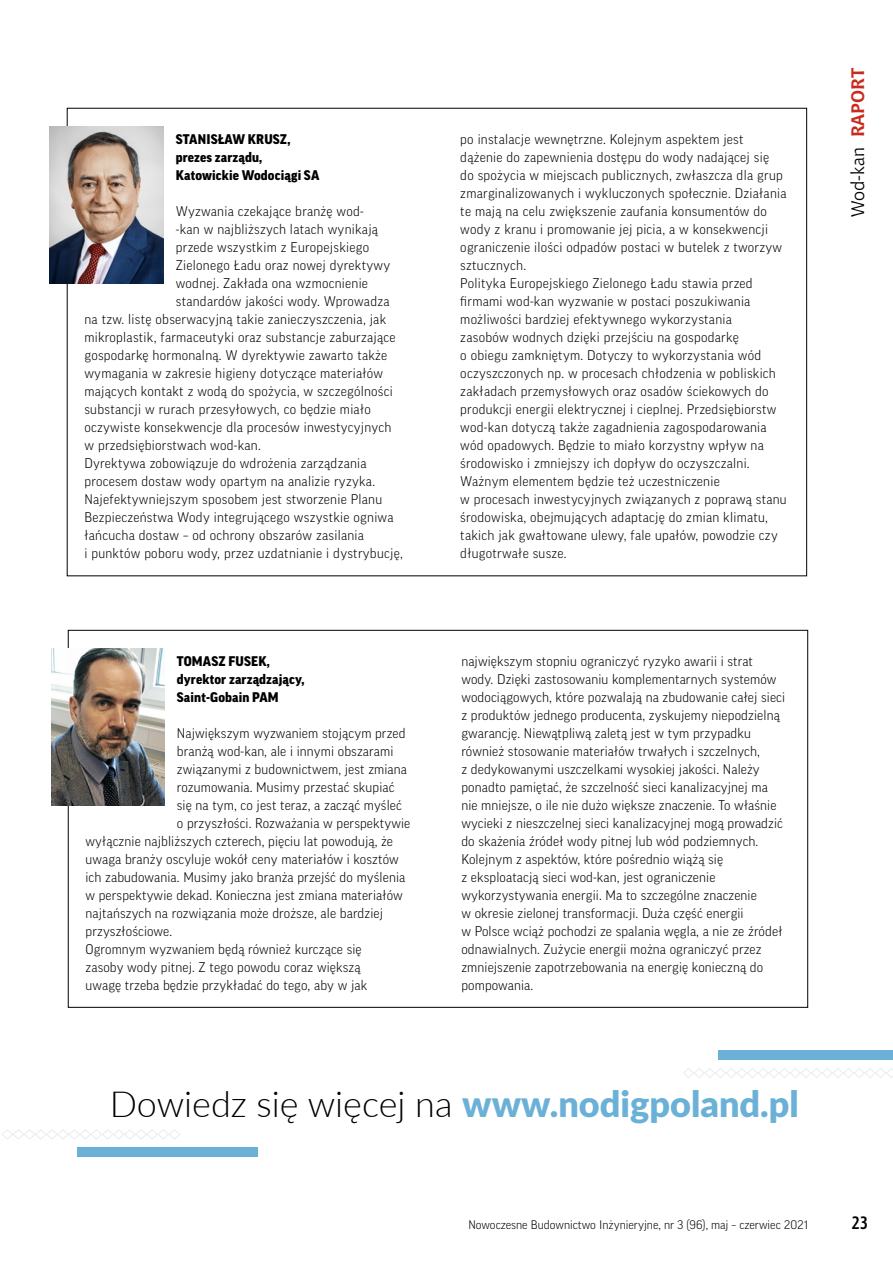
<style>
.page{position:relative;width:893px;height:1263px;background:#fff}
.page>*{position:absolute;margin:0;border:0;box-sizing:border-box;transform-origin:0 0}
.t1{font:300 36px "Lato";color:#000}
.t2{font:18px "Chianti EU";letter-spacing:-.005em;color:#000}
.t3{font:700 18px "Aerton Cnd EFN";color:#000}
.t4{font:300 13.5px/18px "Good Pro";letter-spacing:.01em;color:#000}
.t5{font:900 13.5px/18px "Good Pro";letter-spacing:.01em;color:#000}
.t6{font:300 12px "Good Pro";color:#000}
.s1{font-weight:900;color:#6bb1d7}
.s2{font-weight:700;color:#ca291d}
</style>
<div class="page">
<img style="left:50px;top:126px;width:113px;height:158px">
<img style="left:51px;top:648px;width:113px;height:158px">
<div style="left:78px;top:1147px;width:180px;height:9px;background:#6bb1d7"></div>
<svg style="left:2px;top:1129px;width:178px;height:10px"></svg>
<div style="left:718px;top:1050px;width:175px;height:9px;background:#6bb1d7"></div>
<svg style="left:683px;top:1068px;width:210px;height:10px"></svg>
<p class="t5" style="left:176px;top:130px;width:145px">STANISŁAW KRUSZ, prezes zarządu,<br>Katowickie Wodociągi SA</p>
<p class="t4" style="left:176px;top:202px;width:189px">Wyzwania czekające branżę wod-</p>
<p class="t4" style="left:176px;top:220px;width:204px">-kan w najbliższych latach wynikają</p>
<p class="t4" style="left:176px;top:238px;width:195px">przede wszystkim z Europejskiego</p>
<p class="t4" style="left:176px;top:256px;width:216px">Zielonego Ładu oraz nowej dyrektywy</p>
<p class="t4" style="left:176px;top:274px;width:194px">wodnej. Zakłada ona wzmocnienie</p>
<p class="t4" style="left:176px;top:292px;width:215px">standardów jakości wody. Wprowadza</p>
<p class="t4" style="left:84px;top:310px;width:303px">na tzw. listę obserwacyjną takie zanieczyszczenia, jak</p>
<p class="t4" style="left:84px;top:328px;width:313px">mikroplastik, farmaceutyki oraz substancje zaburzające</p>
<p class="t4" style="left:84px;top:346px;width:304px">gospodarkę hormonalną. W dyrektywie zawarto także</p>
<p class="t4" style="left:84px;top:364px;width:300px">wymagania w zakresie higieny dotyczące materiałów</p>
<p class="t4" style="left:84px;top:382px;width:310px">mających kontakt z wodą do spożycia, w szczególności</p>
<p class="t4" style="left:84px;top:400px;width:288px">substancji w rurach przesyłowych, co będzie miało</p>
<p class="t4" style="left:84px;top:418px;width:308px">oczywiste konsekwencje dla procesów inwestycyjnych</p>
<p class="t4" style="left:84px;top:436px;width:178px">w przedsiębiorstwach wod-kan.</p>
<p class="t4" style="left:84px;top:454px;width:284px">Dyrektywa zobowiązuje do wdrożenia zarządzania</p>
<p class="t4" style="left:84px;top:472px;width:292px">procesem dostaw wody opartym na analizie ryzyka.</p>
<p class="t4" style="left:84px;top:490px;width:299px">Najefektywniejszym sposobem jest stworzenie Planu</p>
<p class="t4" style="left:84px;top:508px;width:311px">Bezpieczeństwa Wody integrującego wszystkie ogniwa</p>
<p class="t4" style="left:84px;top:526px;width:281px">łańcucha dostaw – od ochrony obszarów zasilania</p>
<p class="t4" style="left:84px;top:544px;width:320px">i punktów poboru wody, przez uzdatnianie i dystrybucję,</p>
<p class="t5" style="left:177px;top:652px;width:129px">TOMASZ FUSEK, dyrektor zarządzający,<br>Saint-Gobain PAM</p>
<p class="t4" style="left:177px;top:724px;width:230px">Największym wyzwaniem stojącym przed</p>
<p class="t4" style="left:177px;top:742px;width:218px">branżą wod-kan, ale i innymi obszarami</p>
<p class="t4" style="left:177px;top:760px;width:232px">związanymi z budownictwem, jest zmiana</p>
<p class="t4" style="left:177px;top:778px;width:219px">rozumowania. Musimy przestać skupiać</p>
<p class="t4" style="left:177px;top:796px;width:227px">się na tym, co jest teraz, a zacząć myśleć</p>
<p class="t4" style="left:177px;top:814px;width:235px">o przyszłości. Rozważania w perspektywie</p>
<p class="t4" style="left:85px;top:832px;width:309px">wyłącznie najbliższych czterech, pięciu lat powodują, że</p>
<p class="t4" style="left:85px;top:850px;width:315px">uwaga branży oscyluje wokół ceny materiałów i kosztów</p>
<p class="t4" style="left:85px;top:868px;width:321px">ich zabudowania. Musimy jako branża przejść do myślenia</p>
<p class="t4" style="left:85px;top:886px;width:319px">w perspektywie dekad. Konieczna jest zmiana materiałów</p>
<p class="t4" style="left:85px;top:904px;width:299px">najtańszych na rozwiązania może droższe, ale bardziej</p>
<p class="t4" style="left:85px;top:922px;width:88px">przyszłościowe.</p>
<p class="t4" style="left:85px;top:940px;width:278px">Ogromnym wyzwaniem będą również kurczące się</p>
<p class="t4" style="left:85px;top:958px;width:277px">zasoby wody pitnej. Z tego powodu coraz większą</p>
<p class="t4" style="left:85px;top:976px;width:283px">uwagę trzeba będzie przykładać do tego, aby w jak</p>
<p class="t4" style="left:460px;top:130px;width:328px">po instalacje wewnętrzne. Kolejnym aspektem jest dążenie do zapewnienia dostępu do wody nadającej się<br>do spożycia w miejscach publicznych, zwłaszcza dla grup zmarginalizowanych i wykluczonych społecznie. Działania te mają na celu zwiększenie zaufania konsumentów do wody z kranu i promowanie jej picia, a w konsekwencji ograniczenie ilości odpadów postaci w butelek z tworzyw sztucznych.<br>Polityka Europejskiego Zielonego Ładu stawia przed firmami wod-kan wyzwanie w postaci poszukiwania możliwości bardziej efektywnego wykorzystania<br>zasobów wodnych dzięki przejściu na gospodarkę<br>o obiegu zamkniętym. Dotyczy to wykorzystania wód oczyszczonych np. w procesach chłodzenia w pobliskich zakładach przemysłowych oraz osadów ściekowych do produkcji energii elektrycznej i cieplnej. Przedsiębiorstw wod-kan dotyczą także zagadnienia zagospodarowania wód opadowych. Będzie to miało korzystny wpływ na środowisko i zmniejszy ich dopływ do oczyszczalni.<br>Ważnym elementem będzie też uczestniczenie<br>w procesach inwestycyjnych związanych z poprawą stanu środowiska, obejmujących adaptację do zmian klimatu, takich jak gwałtowane ulewy, fale upałów, powodzie czy długotrwałe susze.</p>
<p class="t4" style="left:461px;top:652px;width:325px">największym stopniu ograniczyć ryzyko awarii i strat wody. Dzięki zastosowaniu komplementarnych systemów wodociągowych, które pozwalają na zbudowanie całej sieci z produktów jednego producenta, zyskujemy niepodzielną gwarancję. Niewątpliwą zaletą jest w tym przypadku również stosowanie materiałów trwałych i szczelnych,<br>z dedykowanymi uszczelkami wysokiej jakości. Należy ponadto pamiętać, że szczelność sieci kanalizacyjnej ma nie mniejsze, o ile nie dużo większe znaczenie. To właśnie wycieki z nieszczelnej sieci kanalizacyjnej mogą prowadzić do skażenia źródeł wody pitnej lub wód podziemnych.<br>Kolejnym z aspektów, które pośrednio wiążą się<br>z eksploatacją sieci wod-kan, jest ograniczenie wykorzystywania energii. Ma to szczególne znaczenie<br>w okresie zielonej transformacji. Duża część energii<br>w Polsce wciąż pochodzi ze spalania węgla, a nie ze źródeł odnawialnych. Zużycie energii można ograniczyć przez zmniejszenie zapotrzebowania na energię konieczną do pompowania.</p>
<h1 class="t1" style="left:110px;top:1079px;width:691px">Dowiedz się więcej na <span class="s1">www.nodigpoland.pl</span></h1>
<h2 class="t2" style="left:847px;top:217px;width:151px;rotate:-90deg">Wod-kan <span class="s2">RAPORT</span></h2>
<p class="t6" style="left:468px;top:1218px;width:341px">Nowoczesne Budownictwo Inżynieryjne, nr 3 (96), maj – czerwiec 2021</p>
<h2 class="t3" style="left:851px;top:1212px;width:18px">23</h2>
</div>
